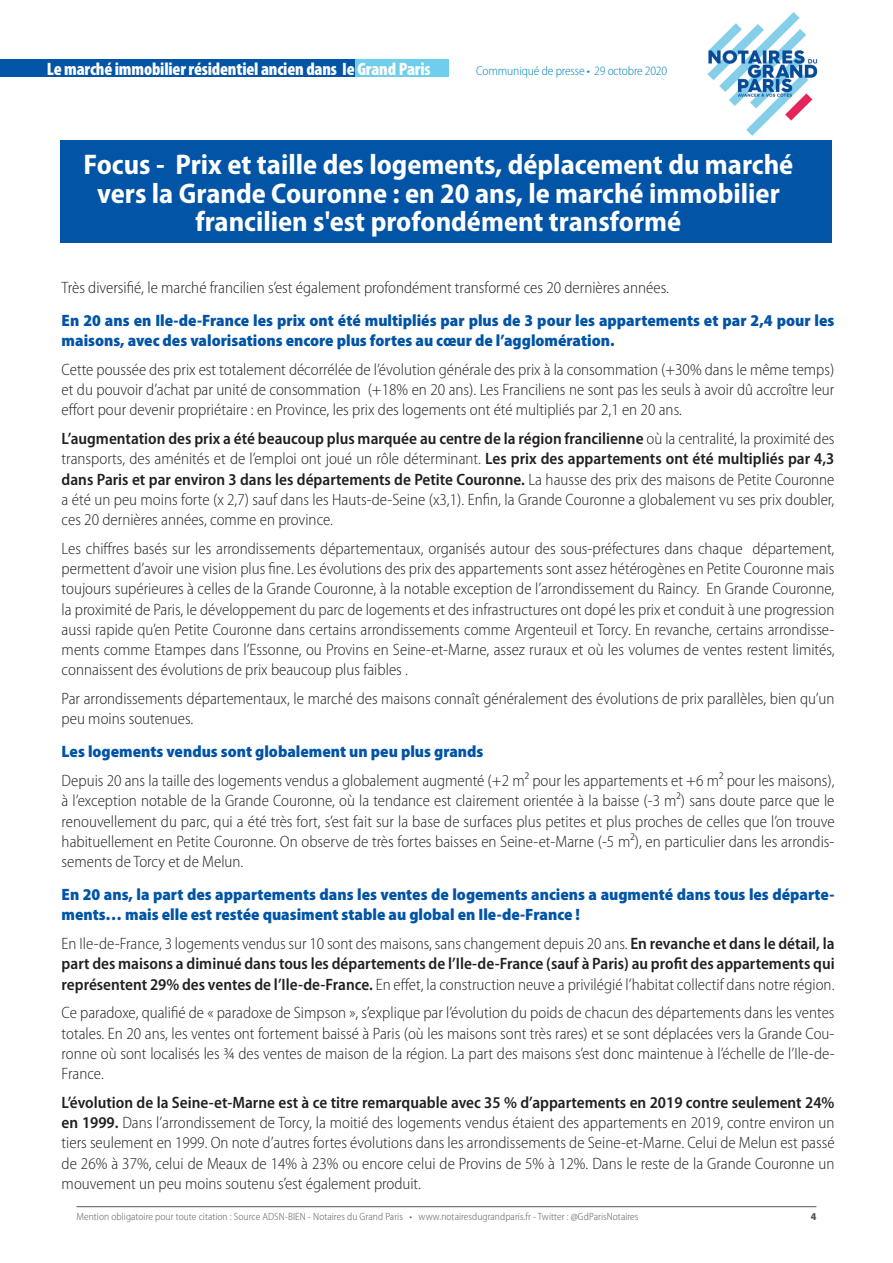
<style>
.page{position:relative;width:893px;height:1263px;background:#fff}
.page>*{position:absolute;margin:0;border:0;box-sizing:border-box;transform-origin:0 0}
.t1{font:700 semi-condensed 28.5px/28.5px "Myriad Pro";color:#fff;text-align:center}
.t2{font:900 condensed 18px "Myriad Pro";letter-spacing:-.01em;color:#fff}
.NOT_CI_Texte{font:300 semi-condensed 16.5px/20.2px "Myriad Pro";color:#231f20;text-align:justify}
.NOT_CI_Texte-2{font:900 semi-condensed 16.5px/20.2px "Myriad Pro";color:#0154a6}
.NOT_CI_Texte-3{font:600 semi-condensed 16.5px/20.2px "Myriad Pro";color:#231f20;text-align:justify}
.t3{font:300 semi-condensed 12.75px "Myriad Pro";letter-spacing:-.01em;color:#0083b6}
.t4{font:300 semi-condensed 10.5px "Myriad Pro";letter-spacing:.005em;color:#57585a}
.t5{font:900 semi-condensed 10.5px "Myriad Pro";color:#57585a}
.s1{font-weight:600}
.s2{font-weight:300}
</style>
<div class="page">
<div style="left:0;top:60px;width:380px;height:17px;background:#0154a6"></div>
<img style="left:707px;top:12px;width:111px;height:124px">
<div style="left:355px;top:60px;width:94px;height:17px;background:#6eceeb"></div>
<hr style="left:77px;top:1206px;width:739px;height:1px;background:#57585a">
<div style="left:60px;top:140px;width:772px;height:102px;background:#0154a6"></div>
<p class="t2" style="left:47px;top:58px;width:385px">Le marché immobilier résidentiel ancien dans Ie Grand Paris</p>
<p class="t3" style="left:476px;top:63px;width:192px">Communiqué de presse • 29 octobre 2020</p>
<p class="t1" style="left:84px;top:149px;width:711px">Focus - Prix et taille des logements, déplacement du marché vers la Grande Couronne : en 20 ans, le marché immobilier</p>
<p class="t1" style="left:195px;top:206px;width:487px">francilien s'est profondément transformé</p>
<p class="NOT_CI_Texte" style="left:62px;top:277px;width:609px">Très diversifié, le marché francilien s’est également profondément transformé ces 20 dernières années.</p>
<p class="NOT_CI_Texte-2" style="left:62px;top:309px;width:774px">En 20 ans en Ile-de-France les prix ont été multipliés par plus de 3 pour les appartements et par 2,4 pour les maisons, avec des valorisations encore plus fortes au cœur de l’agglomération.</p>
<p class="NOT_CI_Texte" style="left:62px;top:359px;width:774px">Cette poussée des prix est totalement décorrélée de l’évolution générale des prix à la consommation (+30% dans le même temps) et du pouvoir d’achat par unité de consommation (+18% en 20 ans). Les Franciliens ne sont pas les seuls à avoir dû accroître leur effort pour devenir propriétaire : en Province, les prix des logements ont été multipliés par 2,1 en 20 ans.</p>
<p class="NOT_CI_Texte" style="left:62px;top:428px;width:774px"><span class="s1">L’augmentation des prix a été beaucoup plus marquée au centre de la région francilienne</span> où la centralité, la proximité des transports, des aménités et de l’emploi ont joué un rôle déterminant. <span class="s1">Les prix des appartements ont été multipliés par 4,3 dans Paris et par environ 3 dans les départements de Petite Couronne.</span> La hausse des prix des maisons de Petite Couronne a été un peu moins forte (x 2,7) sauf dans les Hauts-de-Seine (x3,1). Enfin, la Grande Couronne a globalement vu ses prix doubler, ces 20 dernières années, comme en province.</p>
<p class="NOT_CI_Texte" style="left:62px;top:538px;width:774px">Les chiffres basés sur les arrondissements départementaux, organisés autour des sous-préfectures dans chaque département, permettent d’avoir une vision plus fine. Les évolutions des prix des appartements sont assez hétérogènes en Petite Couronne mais toujours supérieures à celles de la Grande Couronne, à la notable exception de l’arrondissement du Raincy. En Grande Couronne, la proximité de Paris, le développement du parc de logements et des infrastructures ont dopé les prix et conduit à une progression aussi rapide qu’en Petite Couronne dans certains arrondissements comme Argenteuil et Torcy. En revanche, certains arrondisse&shy;ments comme Etampes dans l’Essonne, ou Provins en Seine-et-Marne, assez ruraux et où les volumes de ventes restent limités, connaissent des évolutions de prix beaucoup plus faibles .</p>
<p class="NOT_CI_Texte" style="left:62px;top:688px;width:774px">Par arrondissements départementaux, le marché des maisons connaît généralement des évolutions de prix parallèles, bien qu’un peu moins soutenues.</p>
<p class="NOT_CI_Texte-2" style="left:62px;top:741px;width:423px">Les logements vendus sont globalement un peu plus grands</p>
<p class="NOT_CI_Texte" style="left:62px;top:770px;width:774px">Depuis 20 ans la taille des logements vendus a globalement augmenté (+2 m² pour les appartements et +6 m² pour les maisons), à l’exception notable de la Grande Couronne, où la tendance est clairement orientée à la baisse (-3 m²) sans doute parce que le renouvellement du parc, qui a été très fort, s’est fait sur la base de surfaces plus petites et plus proches de celles que l’on trouve habituellement en Petite Couronne. On observe de très fortes baisses en Seine-et-Marne (-5 m²), en particulier dans les arrondis&shy;sements de Torcy et de Melun.</p>
<p class="NOT_CI_Texte-2" style="left:62px;top:884px;width:774px">En 20 ans, la part des appartements dans les ventes de logements anciens a augmenté dans tous les départe&shy;ments… mais elle est restée quasiment stable au global en Ile-de-France !</p>
<p class="NOT_CI_Texte-3" style="left:62px;top:933px;width:774px"><span class="s2">En Ile-de-France, 3 logements vendus sur 10 sont des maisons, sans changement depuis 20 ans.</span> En revanche et dans le détail, la part des maisons a diminué dans tous les départements de l’Ile-de-France (sauf à Paris) au profit des appartements qui représentent 29% des ventes de l’Ile-de-France. <span class="s2">En effet, la construction neuve a privilégié l’habitat collectif dans notre région.</span></p>
<p class="NOT_CI_Texte" style="left:62px;top:1002px;width:774px">Ce paradoxe, qualifié de « paradoxe de Simpson », s’explique par l’évolution du poids de chacun des départements dans les ventes totales. En 20 ans, les ventes ont fortement baissé à Paris (où les maisons sont très rares) et se sont déplacées vers la Grande Cou&shy;ronne où sont localisés les ¾ des ventes de maison de la région. La part des maisons s’est donc maintenue à l’échelle de l’Ile-de-France.</p>
<p class="NOT_CI_Texte" style="left:62px;top:1092px;width:774px"><span class="s1">L’évolution de la Seine-et-Marne est à ce titre remarquable avec 35 % d’appartements en 2019 contre seulement 24% en 1999.</span> Dans l’arrondissement de Torcy, la moitié des logements vendus étaient des appartements en 2019, contre environ un tiers seulement en 1999. On note d’autres fortes évolutions dans les arrondissements de Seine-et-Marne. Celui de Melun est passé de 26% à 37%, celui de Meaux de 14% à 23% ou encore celui de Provins de 5% à 12%. Dans le reste de la Grande Couronne un mouvement un peu moins soutenu s’est également produit.</p>
<p class="t4" style="left:77px;top:1210px;width:563px">Mention obligatoire pour toute citation : Source ADSN-BIEN - Notaires du Grand Paris • www.notairesdugrandparis.fr - Twitter : @GdParisNotaires</p>
<p class="t5" style="left:811px;top:1209px;width:7px">4</p>
</div>
